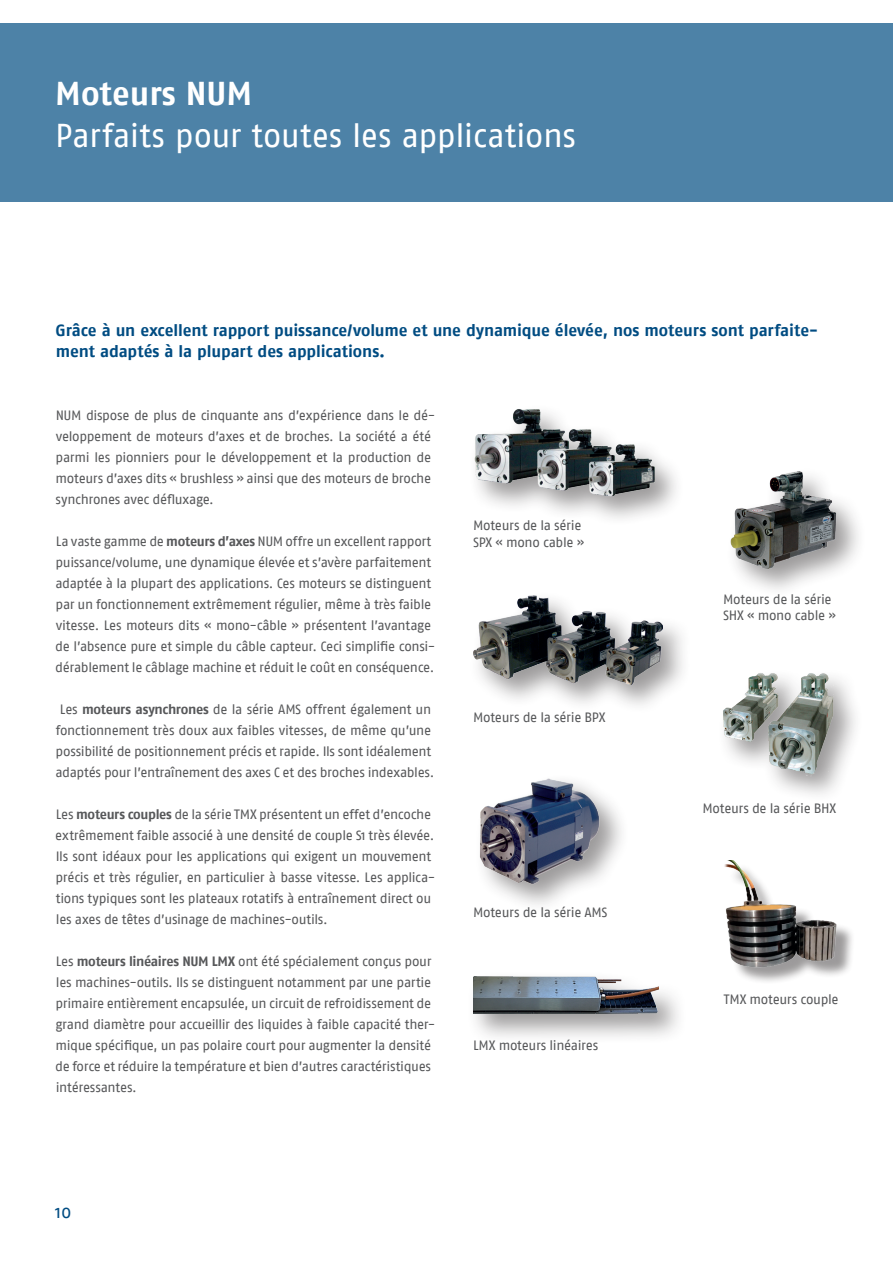
<style>
.page{position:relative;width:893px;height:1263px;background:#fff}
.page>*{position:absolute;margin:0;border:0;box-sizing:border-box;transform-origin:0 0}
.t1{font:33px "Fago No";letter-spacing:-.015em;color:#fff}
.t2{font:700 33px "Fago No";color:#fff}
.t3{font:18px "Fago No";color:#004c82}
.t4{font:700 16.5px/21px "Fago No";letter-spacing:-.005em;color:#004c82}
.t5{font:13.5px/21px "Fago No";letter-spacing:-.025em;color:#57585a}
.s1{font-weight:700}
</style>
<div class="page">
<div style="left:0;top:23px;width:893px;height:179px;background:#4d82a7"></div>
<div style="left:717px;top:668px;width:147px;height:136px;background:#231f20;opacity:.45"></div>
<img style="left:720px;top:671px;width:116px;height:111px">
<div style="left:469px;top:404px;width:216px;height:123px;background:#231f20;opacity:.45"></div>
<img style="left:473px;top:409px;width:182px;height:89px">
<div style="left:728px;top:864px;width:127px;height:121px;background:#231f20;opacity:.45"></div>
<img style="left:724px;top:861px;width:116px;height:110px">
<div style="left:467px;top:971px;width:220px;height:74px;background:#231f20;opacity:.45"></div>
<img style="left:473px;top:977px;width:185px;height:36px">
<div style="left:475px;top:773px;width:155px;height:141px;background:#231f20;opacity:.45"></div>
<img style="left:477px;top:776px;width:123px;height:111px">
<div style="left:468px;top:590px;width:224px;height:125px;background:#231f20;opacity:.45"></div>
<img style="left:473px;top:595px;width:189px;height:90px">
<div style="left:725px;top:466px;width:141px;height:133px;background:#231f20;opacity:.45"></div>
<img style="left:725px;top:466px;width:124px;height:116px">
<h1 class="t2" style="left:55px;top:74px;width:199px">Moteurs NUM</h1>
<h1 class="t1" style="left:55px;top:117px;width:522px">Parfaits pour toutes les applications</h1>
<p class="t4" style="left:56px;top:320px;width:764px">Grâce à un excellent rapport puissance/volume et une dynamique élevée, nos moteurs sont parfaite&shy;ment adaptés à la plupart des applications.</p>
<p class="t5" style="left:56px;top:405px;width:381px">NUM dispose de plus de cinquante ans d’expérience dans le dé&shy;veloppement de moteurs d’axes et de broches. La société a été parmi les pionniers pour le développement et la production de moteurs d’axes dits « brushless » ainsi que des moteurs de broche synchrones avec défluxage.</p>
<p class="t5" style="left:55px;top:531px;width:382px">La vaste gamme de <span class="s1">moteurs d’axes</span> NUM offre un excellent rapport puissance/volume, une dynamique élevée et s’avère parfaitement adaptée à la plupart des applications. Ces moteurs se distinguent par un fonctionnement extrêmement régulier, même à très faible vitesse. Les moteurs dits « mono-câble » présentent l’avantage de l’absence pure et simple du câble capteur. Ceci simplifie consi&shy;dérablement le câblage machine et réduit le coût en conséquence.</p>
<p class="t5" style="left:55px;top:699px;width:380px;text-align:center">Les <span class="s1">moteurs asynchrones</span> de la série AMS offrent également un fonctionnement très doux aux faibles vitesses, de même qu’une possibilité de positionnement précis et rapide. Ils sont idéalement adaptés pour l’entraînement des axes C et des broches indexables.</p>
<p class="t5" style="left:55px;top:804px;width:382px">Les <span class="s1">moteurs couples</span> de la série TMX présentent un effet d’encoche extrêmement faible associé à une densité de couple S1 très élevée.<br>Ils sont idéaux pour les applications qui exigent un mouvement précis et très régulier, en particulier à basse vitesse. Les applica&shy;tions typiques sont les plateaux rotatifs à entraînement direct ou les axes de têtes d’usinage de machines-outils.</p>
<p class="t5" style="left:55px;top:951px;width:382px">Les <span class="s1">moteurs linéaires NUM LMX</span> ont été spécialement conçus pour les machines-outils. Ils se distinguent notamment par une partie primaire entièrement encapsulée, un circuit de refroidissement de grand diamètre pour accueillir des liquides à faible capacité ther&shy;mique spécifique, un pas polaire court pour augmenter la densité de force et réduire la température et bien d’autres caractéristiques intéressantes.</p>
<p class="t5" style="left:473px;top:517px;width:113px;line-height:16.5px">Moteurs de la série<br>SPX « mono cable »</p>
<p class="t5" style="left:473px;top:707px;width:134px">Moteurs de la série BPX</p>
<p class="t5" style="left:473px;top:902px;width:136px">Moteurs de la série AMS</p>
<p class="t5" style="left:473px;top:1035px;width:127px">LMX moteurs linéaires</p>
<h2 class="t3" style="left:55px;top:1202px;width:18px">10</h2>
<p class="t5" style="left:723px;top:591px;width:114px;line-height:16.5px">Moteurs de la série<br>SHX « mono cable »</p>
<p class="t5" style="left:702px;top:798px;width:135px">Moteurs de la série BHX</p>
<p class="t5" style="left:724px;top:989px;width:116px">TMX moteurs couple</p>
</div>
